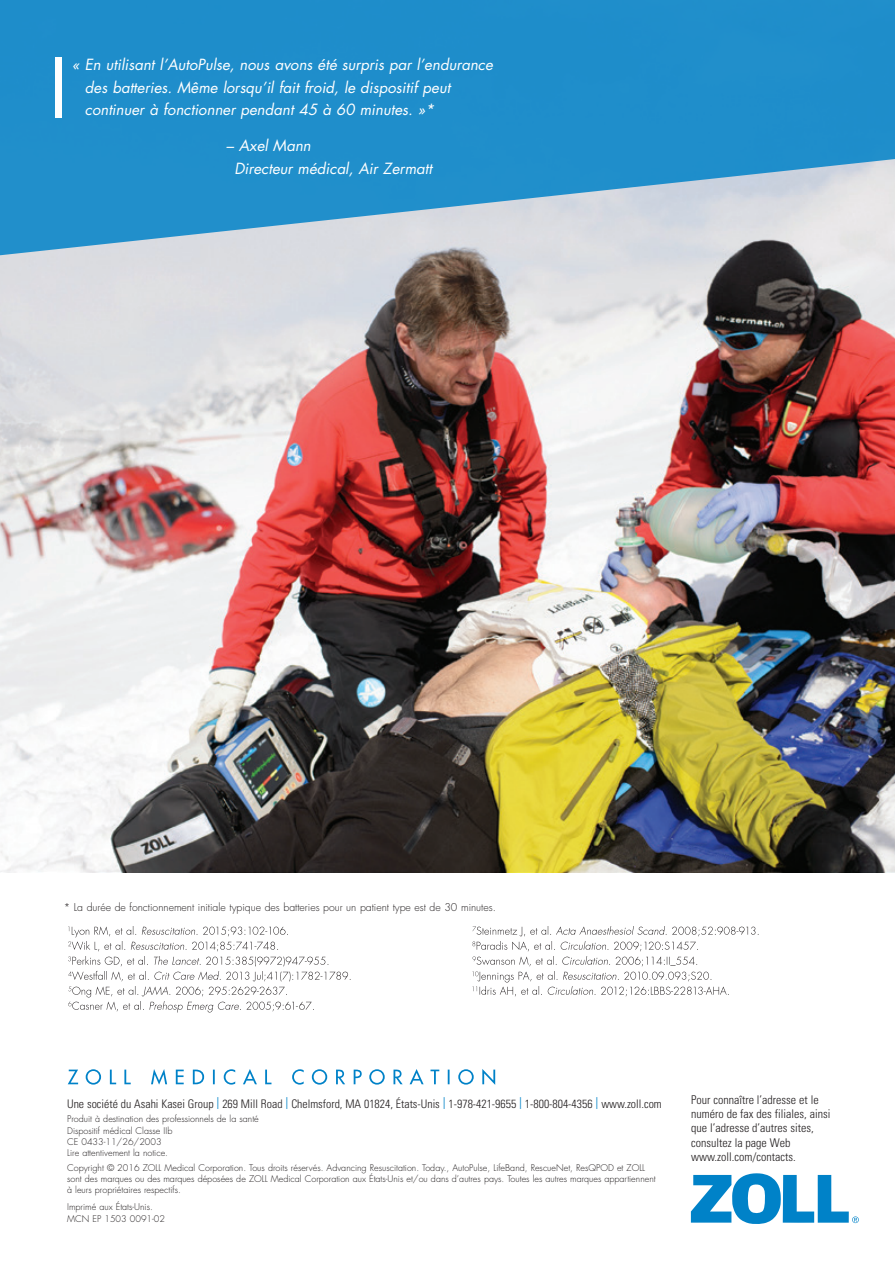
<style>
.page{position:relative;width:895px;height:1264px;background:#fff}
.page>*{position:absolute;margin:0;border:0;box-sizing:border-box;transform-origin:0 0}
.t1{font:italic 15px/22.5px "Futura Std";color:#fff}
.t2{font:300 condensed 12px/14.2px "Univers";color:#231f20}
.t3{font:300 condensed 11.85px "Univers";color:#231f20}
.t4{font:300 10.5px "Futura Std";color:#231f20}
.t5{font:300 9px/11.2px "Futura Std";color:#231f20}
.s1{font-weight:400;color:#0082c8}
</style>
<div class="page">
<svg style="left:691px;top:1173px;width:167px;height:51px"></svg>
<svg style="left:68px;top:926px;width:282px;height:86px"></svg>
<svg style="left:472px;top:926px;width:286px;height:70px"></svg>
<img style="left:0;top:269px;width:894px;height:604px">
<svg style="left:0;top:0;width:895px;height:269px;background:#489dcd"></svg>
<div style="left:55px;top:58px;width:6px;height:60px;background:#fff"></div>
<svg style="left:68px;top:1069px;width:427px;height:16px"></svg>
<img style="left:894px;top:156px;width:1px;height:717px">
<hr style="left:894px;top:1035px;width:1px;height:149px;background:#0082c8">
<h1 class="t1" style="left:85px;top:53px;width:409px;text-indent:-13px">« En utilisant l’AutoPulse, nous avons été surpris par l’endurance des batteries. Même lorsqu’il fait froid, le dispositif peut continuer à fonctionner pendant 45 à 60 minutes. »*</h1>
<h1 class="t1" style="left:234px;top:134px;width:199px;text-indent:-8px">– Axel Mann<br>Directeur médical, Air Zermatt</h1>
<p class="t4" style="left:64px;top:900px;width:434px">* La durée de fonctionnement initiale typique des batteries pour un patient type est de 30 minutes.</p>
<h3 class="t3" style="left:67px;top:1096px;width:596px">Une société du Asahi Kasei Group <span class="s1">|</span> 269 Mill Road <span class="s1">|</span> Chelmsford, MA 01824, États-Unis <span class="s1">|</span> 1-978-421-9655 <span class="s1">|</span> 1-800-804-4356 <span class="s1">|</span> www.zoll.com</h3>
<p class="t5" style="left:67px;top:1113px;width:193px">Produit à destination des professionnels de la santé Dispositif médical Classe IIb<br>CE 0433-11/26/2003<br>Lire attentivement la notice.</p>
<p class="t5" style="left:67px;top:1162px;width:590px">Copyright © 2016 ZOLL Medical Corporation. Tous droits réservés. Advancing Resuscitation. Today., AutoPulse, LifeBand, RescueNet, ResQPOD et ZOLL sont des marques ou des marques déposées de ZOLL Medical Corporation aux États-Unis et/ou dans d’autres pays. Toutes les autres marques appartiennent à leurs propriétaires respectifs.</p>
<p class="t5" style="left:67px;top:1201px;width:99px;line-height:12px">Imprimé aux États-Unis.<br>MCN EP 1503 0091-02</p>
<h2 class="t2" style="left:691px;top:1092px;width:141px">Pour connaître l’adresse et le numéro de fax des filiales, ainsi que l’adresse d’autres sites, consultez la page Web www.zoll.com/contacts.</h2>
</div>
